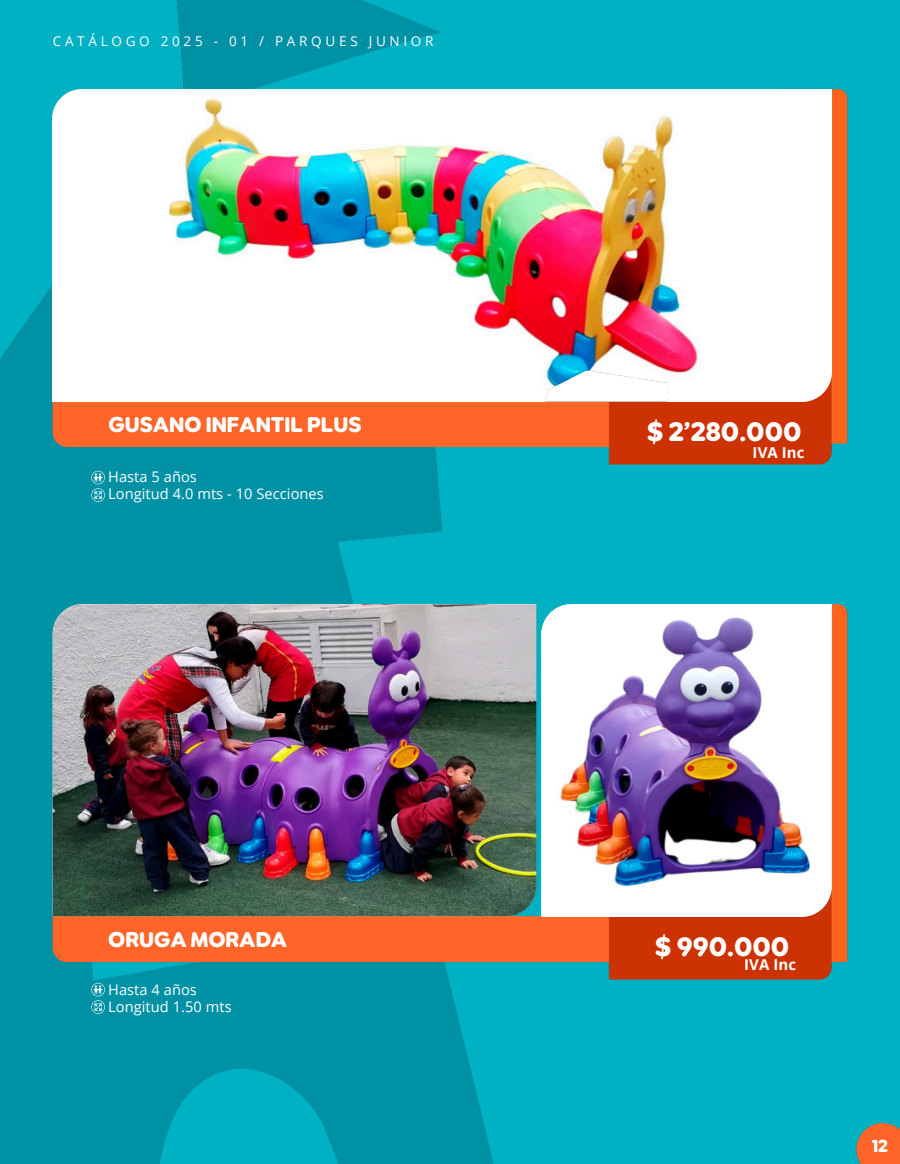
<style>
.page{position:relative;width:900px;height:1164px;background:#fff}
.page>*{position:absolute;margin:0;border:0;box-sizing:border-box;transform-origin:0 0}
.t1{font:700 26.4px "LT Saeada";color:#fff}
.t2{font:700 21.3px "LT Saeada";color:#fff}
.t3{font:700 17.25px "LT Saeada";color:#fff}
.t4{font:700 15px "Open Sans";letter-spacing:.005em;color:#fff}
.t5{font:14.7px "Open Sans";letter-spacing:.005em;color:#fff}
.t6{font:13.5px "Open Sans";letter-spacing:.275em;color:#fff}
</style>
<div class="page">
<img style="left:0;top:0;width:900px;height:1163px">
<img style="left:53px;top:604px;width:483px;height:312px">
<img style="left:541px;top:604px;width:290px;height:312px">
<img style="left:53px;top:89px;width:778px;height:312px">
<svg style="left:91px;top:471px;width:14px;height:30px"></svg>
<svg style="left:91px;top:982px;width:14px;height:31px"></svg>
<img style="left:149px;top:89px;width:563px;height:312px">
<img style="left:525px;top:370px;width:144px;height:32px">
<h1 class="t6" style="left:53px;top:31px;width:382px">CATÁLOGO 2025 - 01 / PARQUES JUNIOR</h1>
<p class="t2" style="left:109px;top:414px;width:254px">GUSANO INFANTIL PLUS</p>
<h4 class="t5" style="left:108px;top:466px;width:90px">Hasta 5 años</h4>
<p class="t5" style="left:108px;top:483px;width:217px">Longitud 4.0 mts - 10 Secciones</p>
<h2 class="t2" style="left:108px;top:929px;width:181px">ORUGA MORADA</h2>
<p class="t5" style="left:108px;top:979px;width:90px">Hasta 4 años</p>
<p class="t5" style="left:108px;top:996px;width:125px">Longitud 1.50 mts</p>
<p class="t1" style="left:647px;top:420px;width:156px">$ 2’280.000</p>
<p class="t4" style="left:753px;top:442px;width:53px">IVA Inc</p>
<p class="t1" style="left:655px;top:935px;width:136px">$ 990.000</p>
<p class="t4" style="left:744px;top:954px;width:53px">IVA Inc</p>
<h2 class="t3" style="left:872px;top:1138px;width:18px">12</h2>
</div>
